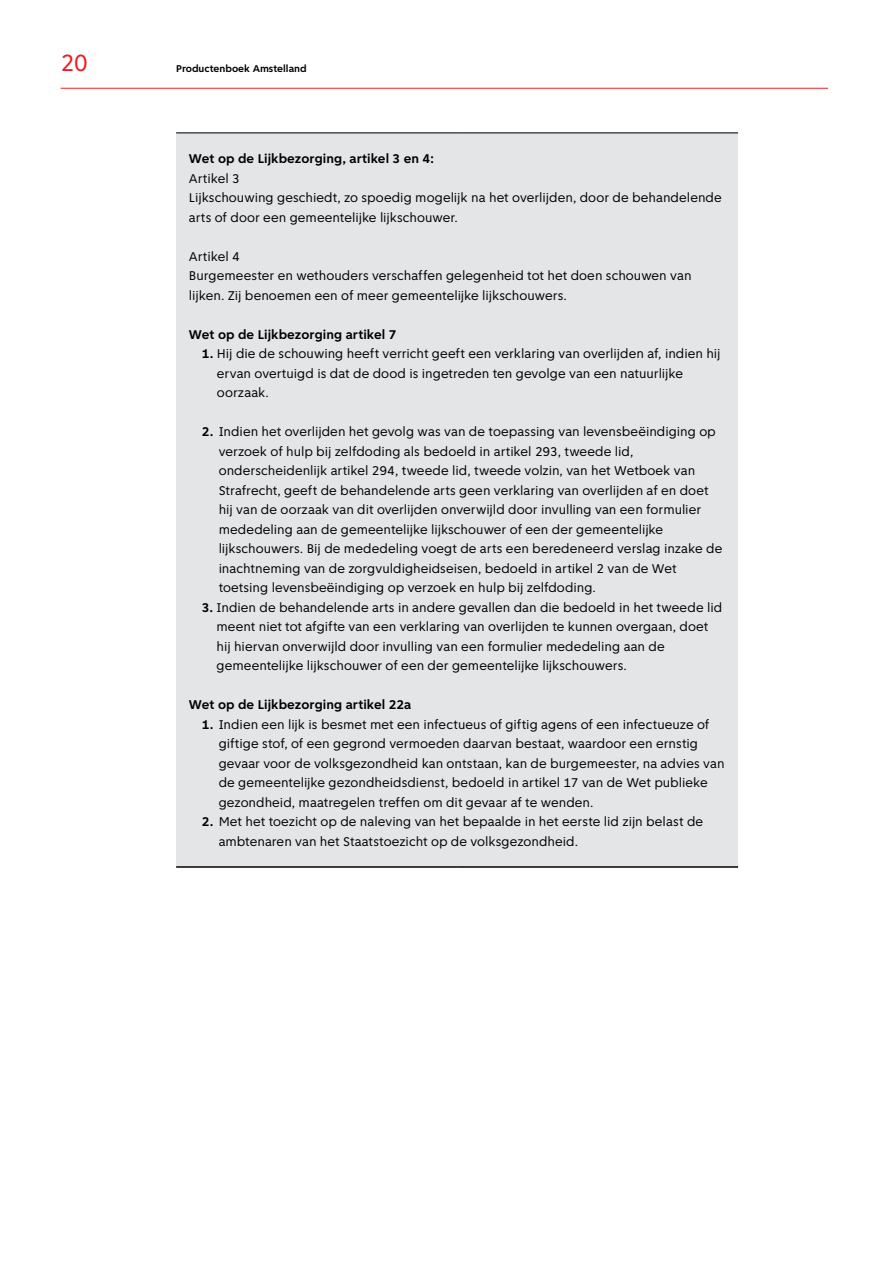
<style>
.page{position:relative;width:893px;height:1263px;background:#fff}
.page>*{position:absolute;margin:0;border:0;box-sizing:border-box;transform-origin:0 0}
.t1{font:24.9px "Amsterdam Sans";color:#ed1d24}
.Brood_tabel{font:13.5px/19.5px "Amsterdam Sans";color:#000}
.Brood_tabel-2{font:700 13.5px "Amsterdam Sans";letter-spacing:.005em;color:#000}
.t2{font:700 10.5px "Amsterdam Sans";color:#000}
.s1{font-weight:700}
</style>
<div class="page">
<hr style="left:61px;top:88px;width:767px;height:1px;background:#ed1d24">
<div style="left:176px;top:133px;width:562px;height:734px;background:#e4e5e6"></div>
<hr style="left:176px;top:133px;width:281px;height:1px;background:#000">
<hr style="left:457px;top:133px;width:281px;height:1px;background:#000">
<hr style="left:176px;top:866px;width:281px;height:2px;background:#000">
<hr style="left:457px;top:866px;width:281px;height:2px;background:#000">
<h1 class="t1" style="left:61px;top:49px;width:29px">20</h1>
<p class="t2" style="left:176px;top:63px;width:132px">Productenboek Amstelland</p>
<p class="Brood_tabel-2" style="left:189px;top:151px;width:247px">Wet op de Lijkbezorging, artikel 3 en 4:</p>
<p class="Brood_tabel" style="left:189px;top:168px;width:52px">Artikel 3</p>
<p class="Brood_tabel" style="left:189px;top:188px;width:534px">Lijkschouwing geschiedt, zo spoedig mogelijk na het overlijden, door de behandelende arts of door een gemeentelijke lijkschouwer.</p>
<p class="Brood_tabel" style="left:189px;top:246px;width:52px">Artikel 4</p>
<p class="Brood_tabel" style="left:189px;top:266px;width:504px">Burgemeester en wethouders verschaffen gelegenheid tot het doen schouwen van lijken. Zij benoemen een of meer gemeentelijke lijkschouwers.</p>
<p class="Brood_tabel-2" style="left:189px;top:326px;width:209px">Wet op de Lijkbezorging artikel 7</p>
<p class="Brood_tabel" style="left:217px;top:344px;width:505px;text-indent:-15px"><span class="s1">1.</span> Hij die de schouwing heeft verricht geeft een verklaring van overlijden af, indien hij ervan overtuigd is dat de dood is ingetreden ten gevolge van een natuurlijke oorzaak.</p>
<p class="Brood_tabel" style="left:219px;top:422px;width:505px;text-indent:-17px"><span class="s1">2.</span> Indien het overlijden het gevolg was van de toepassing van levensbeëindiging op verzoek of hulp bij zelfdoding als bedoeld in artikel 293, tweede lid, onderscheidenlijk artikel 294, tweede lid, tweede volzin, van het Wetboek van Strafrecht, geeft de behandelende arts geen verklaring van overlijden af en doet hij van de oorzaak van dit overlijden onverwijld door invulling van een formulier mededeling aan de gemeentelijke lijkschouwer of een der gemeentelijke lijkschouwers. Bij de mededeling voegt de arts een beredeneerd verslag inzake de inachtneming van de zorgvuldigheidseisen, bedoeld in artikel 2 van de Wet toetsing levensbeëindiging op verzoek en hulp bij zelfdoding.</p>
<p class="Brood_tabel" style="left:217px;top:597px;width:507px;text-indent:-15px"><span class="s1">3.</span> Indien de behandelende arts in andere gevallen dan die bedoeld in het tweede lid meent niet tot afgifte van een verklaring van overlijden te kunnen overgaan, doet hij hiervan onverwijld door invulling van een formulier mededeling aan de gemeentelijke lijkschouwer of een der gemeentelijke lijkschouwers.</p>
<p class="Brood_tabel-2" style="left:189px;top:697px;width:224px">Wet op de Lijkbezorging artikel 22a</p>
<p class="Brood_tabel" style="left:219px;top:714px;width:507px;text-indent:-17px"><span class="s1">1.</span> Indien een lijk is besmet met een infectueus of giftig agens of een infectueuze of giftige stof, of een gegrond vermoeden daarvan bestaat, waardoor een ernstig gevaar voor de volksgezondheid kan ontstaan, kan de burgemeester, na advies van de gemeentelijke gezondheidsdienst, bedoeld in artikel 17 van de Wet publieke gezondheid, maatregelen treffen om dit gevaar af te wenden.</p>
<p class="Brood_tabel" style="left:219px;top:812px;width:486px;text-indent:-17px"><span class="s1">2.</span> Met het toezicht op de naleving van het bepaalde in het eerste lid zijn belast de ambtenaren van het Staatstoezicht op de volksgezondheid.</p>
</div>
